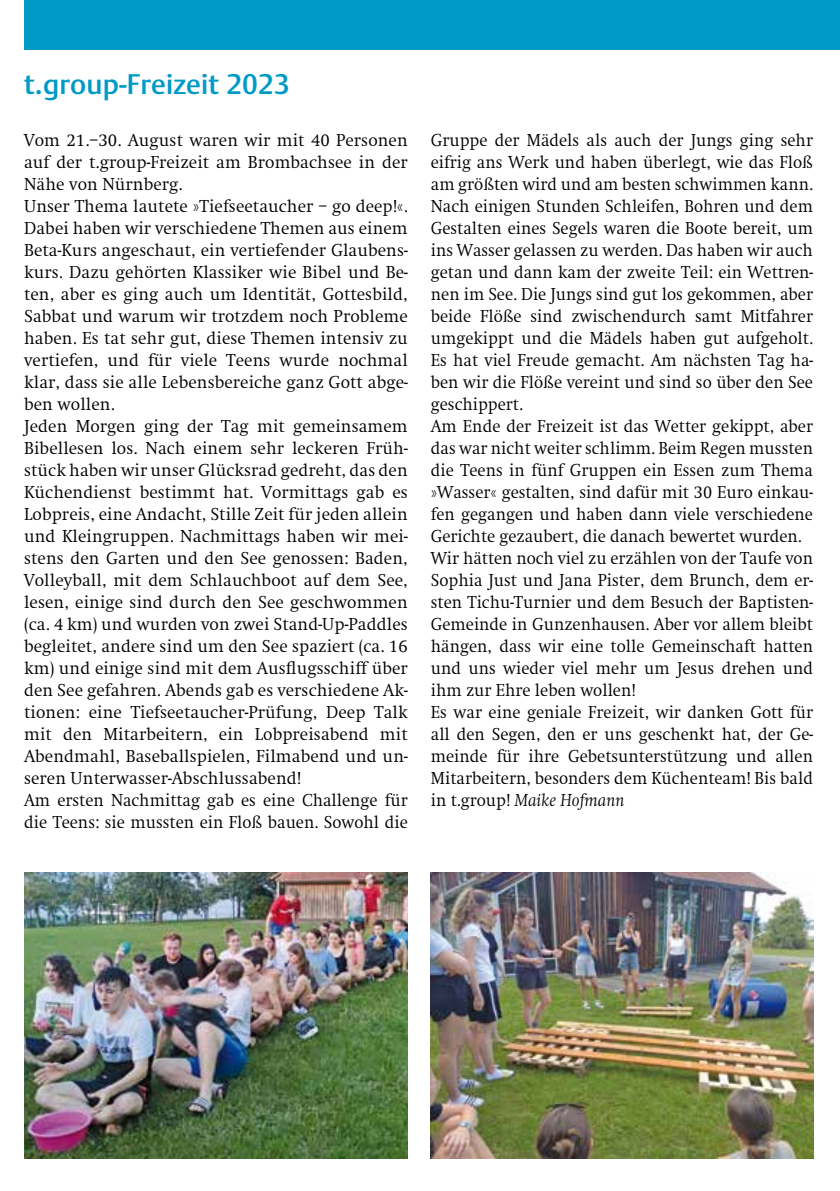
<style>
.page{position:relative;width:840px;height:1191px;background:#fff}
.page>*{position:absolute;margin:0;border:0;box-sizing:border-box;transform-origin:0 0}
.t1{font:500 28px "DTL Argo TOT";letter-spacing:.005em;color:#009ac6}
.t2{font:300 18px/22px "Swift EF";color:#000}
.t3{font:300 18px/22px "Swift EF";color:#000;scale:.94 1}
.s1{font-style:italic}
</style>
<div class="page">
<div style="left:24px;top:0;width:815px;height:50px;background:#009ac6"></div>
<img style="left:24px;top:873px;width:383px;height:285px">
<img style="left:430px;top:873px;width:382px;height:285px">
<h1 class="t1" style="left:24px;top:67px;width:267px">t.group-Freizeit 2023</h1>
<p class="t2" style="left:24px;top:129px;width:385px">Vom 21.–30. August waren wir mit 40 Personen auf der t.group-Freizeit am Brombachsee in der Nähe von Nürnberg.<br>Unser Thema lautete »Tiefseetaucher – go deep!«.<br>Dabei haben wir verschiedene Themen aus einem Beta-Kurs angeschaut, ein vertiefender Glaubens&shy;kurs. Dazu gehörten Klassiker wie Bibel und Be&shy;ten, aber es ging auch um Identität, Gottesbild, Sabbat und warum wir trotzdem noch Probleme haben. Es tat sehr gut, diese Themen intensiv zu vertiefen, und für viele Teens wurde nochmal klar, dass sie alle Lebensbereiche ganz Gott abge&shy;ben wollen.<br>Jeden Morgen ging der Tag mit gemeinsamem Bibellesen los. Nach einem sehr leckeren Früh&shy;stück haben wir unser Glücksrad gedreht, das den Küchendienst bestimmt hat. Vormittags gab es Lobpreis, eine Andacht, Stille Zeit für jeden allein und Kleingruppen. Nachmittags haben wir mei&shy;stens den Garten und den See genossen: Baden, Volleyball, mit dem Schlauchboot auf dem See, lesen, einige sind durch den See geschwommen (ca. 4 km) und wurden von zwei Stand-Up-Paddles begleitet, andere sind um den See spaziert (ca. 16 km) und einige sind mit dem Ausflugsschiff über den See gefahren. Abends gab es verschiedene Ak&shy;tionen: eine Tiefseetaucher-Prüfung, Deep Talk mit den Mitarbeitern, ein Lobpreisabend mit Abendmahl, Baseballspielen, Filmabend und un&shy;seren Unterwasser-Abschlussabend!<br>Am ersten Nachmittag gab es eine Challenge für die Teens: sie mussten ein Floß bauen. Sowohl die</p>
<p class="t3" style="left:430px;top:129px;width:408px">Gruppe der Mädels als auch der Jungs ging sehr eifrig ans Werk und haben überlegt, wie das Floß am größten wird und am besten schwimmen kann.<br>Nach einigen Stunden Schleifen, Bohren und dem Gestalten eines Segels waren die Boote bereit, um ins Wasser gelassen zu werden. Das haben wir auch getan und dann kam der zweite Teil: ein Wettren&shy;nen im See. Die Jungs sind gut los gekommen, aber beide Flöße sind zwischendurch samt Mitfahrer umgekippt und die Mädels haben gut aufgeholt.<br>Es hat viel Freude gemacht. Am nächsten Tag ha&shy;ben wir die Flöße vereint und sind so über den See geschippert.<br>Am Ende der Freizeit ist das Wetter gekippt, aber das war nicht weiter schlimm. Beim Regen mussten die Teens in fünf Gruppen ein Essen zum Thema »Wasser« gestalten, sind dafür mit 30 Euro einkau&shy;fen gegangen und haben dann viele verschiedene Gerichte gezaubert, die danach bewertet wurden.<br>Wir hätten noch viel zu erzählen von der Taufe von Sophia Just und Jana Pister, dem Brunch, dem er&shy;sten Tichu-Turnier und dem Besuch der Baptisten-Gemeinde in Gunzenhausen. Aber vor allem bleibt hängen, dass wir eine tolle Gemeinschaft hatten und uns wieder viel mehr um Jesus drehen und ihm zur Ehre leben wollen!<br>Es war eine geniale Freizeit, wir danken Gott für all den Segen, den er uns geschenkt hat, der Ge&shy;meinde für ihre Gebetsunterstützung und allen Mitarbeitern, besonders dem Küchenteam! Bis bald in t.group! <span class="s1">Maike Hofmann</span></p>
</div>
